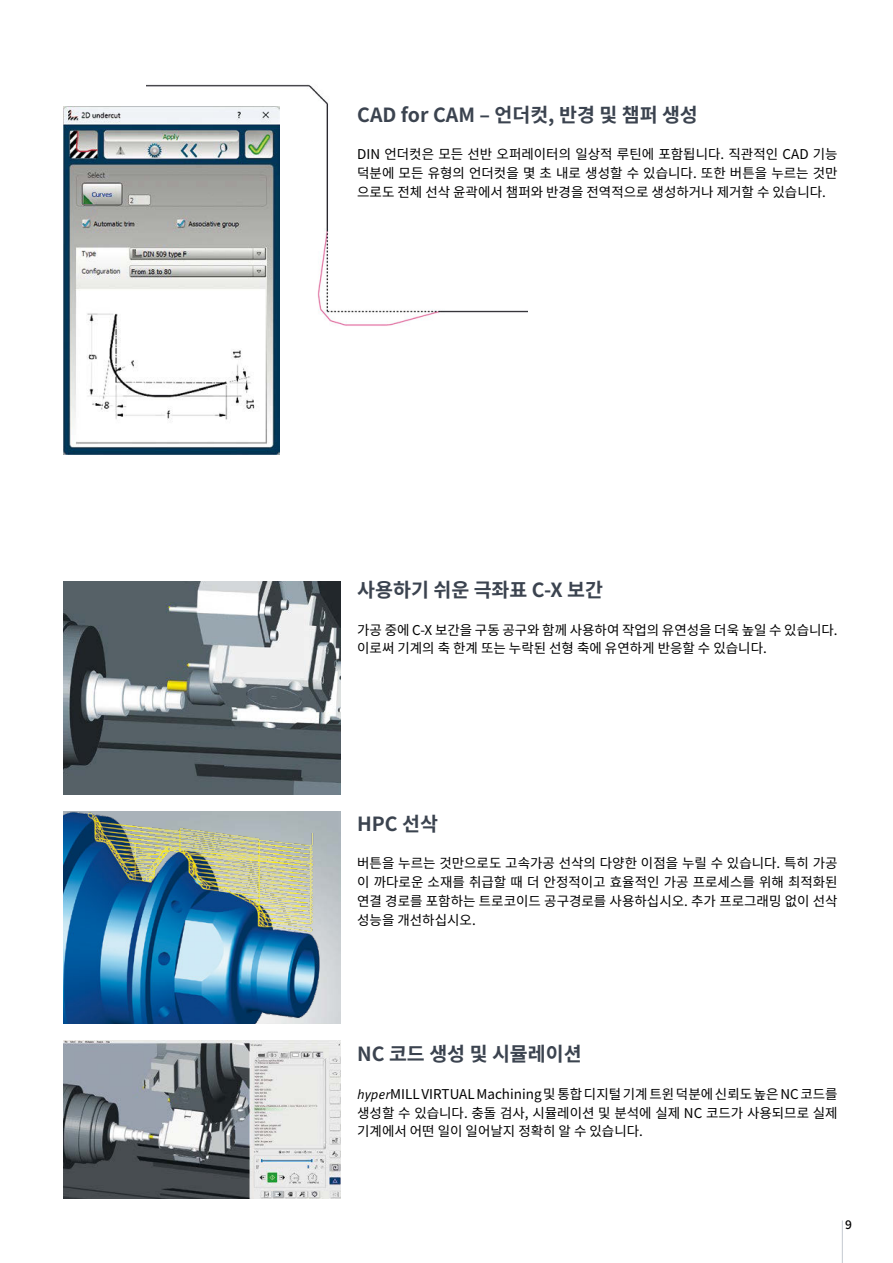
<style>
.page{position:relative;width:893px;height:1263px;background:#fff}
.page>*{position:absolute;margin:0;border:0;box-sizing:border-box;transform-origin:0 0}
.t1{font:700 19.5px "Noto Sans CJ Kkr";color:#3b434f}
.t2{font:13.5px/18.8px "Noto Sans CJ Kkr";color:#000;text-align:justify}
.t3{font:500 12px "Noto Sans CJ Kkr";color:#000}
.s1{font-family:"Meta Pro";font-style:italic}
</style>
<div class="page">
<hr style="left:842px;top:1220px;width:1px;height:43px;background:#c5c9d0">
<img style="left:64px;top:811px;width:276px;height:213px">
<img style="left:64px;top:581px;width:276px;height:213px">
<img style="left:147px;top:84px;width:380px;height:269px">
<img style="left:64px;top:106px;width:215px;height:349px">
<img style="left:64px;top:1041px;width:276px;height:157px">
<h1 class="t1" style="left:357px;top:104px;width:342px">CAD for CAM – 언더컷, 반경 및 챔퍼 생성</h1>
<p class="t2" style="left:357px;top:145px;width:482px">DIN 언더컷은 모든 선반 오퍼레이터의 일상적 루틴에 포함됩니다. 직관적인 CAD 기능 덕분에 모든 유형의 언더컷을 몇 초 내로 생성할 수 있습니다. 또한 버튼을 누르는 것만 으로도 전체 선삭 윤곽에서 챔퍼와 반경을 전역적으로 생성하거나 제거할 수 있습니다.</p>
<h1 class="t1" style="left:357px;top:579px;width:247px">사용하기 쉬운 극좌표 C-X 보간</h1>
<p class="t2" style="left:357px;top:620px;width:482px">가공 중에 C-X 보간을 구동 공구와 함께 사용하여 작업의 유연성을 더욱 높일 수 있습니다. 이로써 기계의 축 한계 또는 누락된 선형 축에 유연하게 반응할 수 있습니다.</p>
<h1 class="t1" style="left:357px;top:813px;width:82px">HPC 선삭</h1>
<p class="t2" style="left:357px;top:854px;width:482px">버튼을 누르는 것만으로도 고속가공 선삭의 다양한 이점을 누릴 수 있습니다. 특히 가공 이 까다로운 소재를 취급할 때 더 안정적이고 효율적인 가공 프로세스를 위해 최적화된 연결 경로를 포함하는 트로코이드 공구경로를 사용하십시오. 추가 프로그래밍 없이 선삭 성능을 개선하십시오.</p>
<h1 class="t1" style="left:357px;top:1043px;width:226px">NC 코드 생성 및 시뮬레이션</h1>
<p class="t2" style="left:357px;top:1085px;width:482px"><span class="s1">hyper</span>MILL VIRTUAL Machining 및 통합 디지털 기계 트윈 덕분에 신뢰도 높은 NC 코드를 생성할 수 있습니다. 충돌 검사, 시뮬레이션 및 분석에 실제 NC 코드가 사용되므로 실제 기계에서 어떤 일이 일어날지 정확히 알 수 있습니다.</p>
<p class="t3" style="left:845px;top:1218px;width:8px">9</p>
</div>
